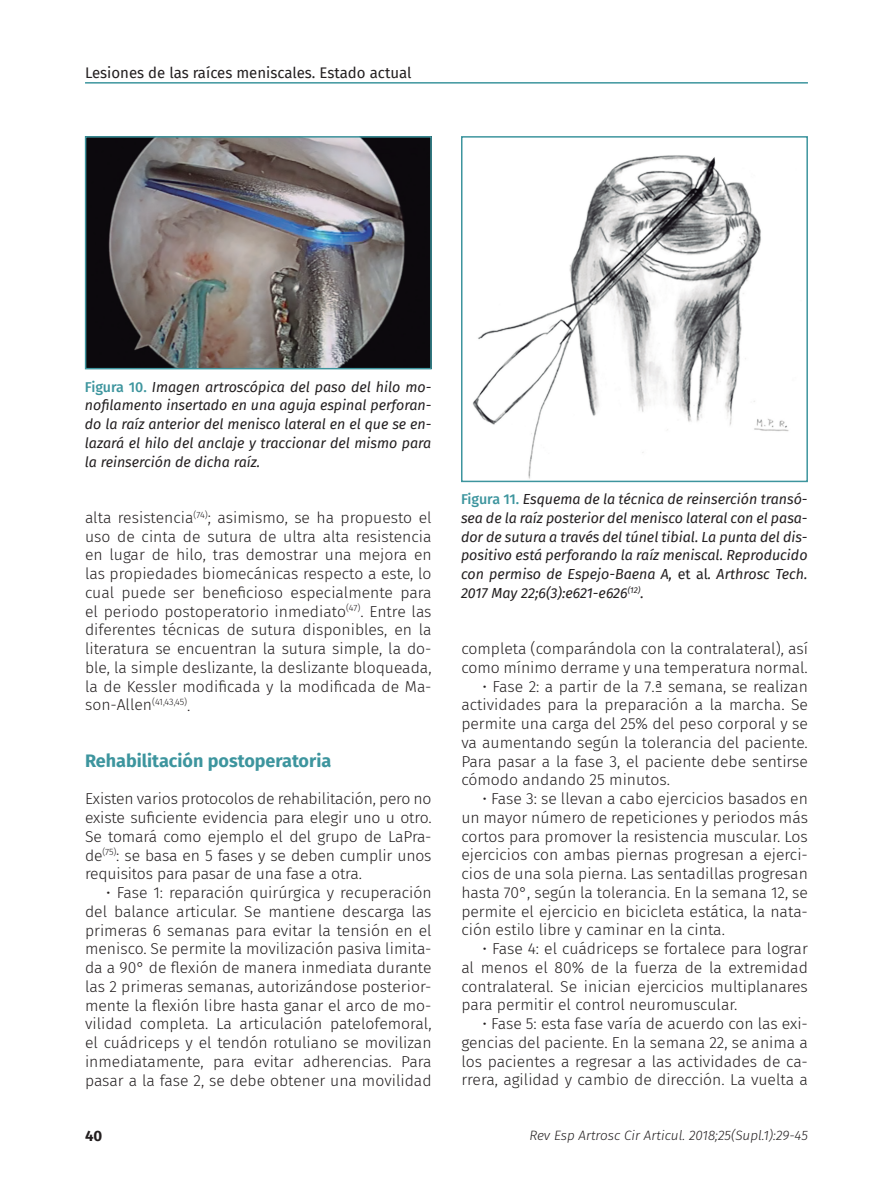
<style>
.page{position:relative;width:893px;height:1191px;background:#fff}
.page>*{position:absolute;margin:0;border:0;box-sizing:border-box;transform-origin:0 0}
.t1{font:700 18px "Fira Sans";color:#3d959e}
.t2{font:300 15.75px/18.8px "Fira Sans";color:#231f20;text-align:justify}
.t3{font:15px "Fira Sans";color:#231f20}
.t4{font:700 15px "Fira Sans";color:#231f20}
.t5{font:italic 14.25px/18.8px "Fira Sans";color:#231f20;text-align:justify}
.t6{font:italic 300 13.5px "Fira Sans";color:#231f20}
.s1{font-weight:500;font-style:normal;color:#3d959e}
.s2{font-style:normal}
</style>
<div class="page">
<hr style="left:85px;top:82px;width:723px;height:2px;background:#3d959e">
<img style="left:88px;top:139px;width:341px;height:227px">
<div style="left:85px;top:136px;width:347px;height:233px;border:2px solid #3d959e"></div>
<img style="left:472px;top:155px;width:317px;height:324px">
<div style="left:461px;top:136px;width:347px;height:346px;border:2px solid #3d959e"></div>
<p class="t3" style="left:85px;top:61px;width:328px">Lesiones de las raíces meniscales. Estado actual</p>
<p class="t5" style="left:85px;top:377px;width:348px"><span class="s1">Figura 10.</span> Imagen artroscópica del paso del hilo mo&shy;nofilamento insertado en una aguja espinal perforan&shy;do la raíz anterior del menisco lateral en el que se en&shy;lazará el hilo del anclaje y traccionar del mismo para la reinserción de dicha raíz.</p>
<p class="t2" style="left:85px;top:508px;width:348px">alta resistencia<sup>(74)</sup>; asimismo, se ha propuesto el uso de cinta de sutura de ultra alta resistencia en lugar de hilo, tras demostrar una mejora en las propiedades biomecánicas respecto a este, lo cual puede ser beneficioso especialmente para el periodo postoperatorio inmediato<sup>(47)</sup>. Entre las diferentes técnicas de sutura disponibles, en la literatura se encuentran la sutura simple, la do&shy;ble, la simple deslizante, la deslizante bloqueada, la de Kessler modificada y la modificada de Ma&shy;son-Allen<sup>(41,43,45)</sup>.</p>
<p class="t1" style="left:85px;top:745px;width:248px">Rehabilitación postoperatoria</p>
<p class="t2" style="left:85px;top:789px;width:348px">Existen varios protocolos de rehabilitación, pero no existe suficiente evidencia para elegir uno u otro.<br>Se tomará como ejemplo el del grupo de LaPra&shy;de<sup>(75)</sup>: se basa en 5 fases y se deben cumplir unos requisitos para pasar de una fase a otra.</p>
<p class="t2" style="left:85px;top:883px;width:348px;text-indent:21px">• Fase 1: reparación quirúrgica y recuperación del balance articular. Se mantiene descarga las primeras 6 semanas para evitar la tensión en el menisco. Se permite la movilización pasiva limita&shy;da a 90° de flexión de manera inmediata durante las 2 primeras semanas, autorizándose posterior&shy;mente la flexión libre hasta ganar el arco de mo&shy;vilidad completa. La articulación patelofemoral, el cuádriceps y el tendón rotuliano se movilizan inmediatamente, para evitar adherencias. Para pasar a la fase 2, se debe obtener una movilidad</p>
<p class="t4" style="left:85px;top:1123px;width:19px">40</p>
<p class="t5" style="left:461px;top:489px;width:348px"><span class="s1">Figura 11.</span> Esquema de la técnica de reinserción transó&shy;sea de la raíz posterior del menisco lateral con el pasa&shy;dor de sutura a través del túnel tibial. La punta del dis&shy;positivo está perforando la raíz meniscal. Reproducido con permiso de Espejo-Baena A, <span class="s2">et al</span>. Arthrosc Tech.<br>2017 May 22;6(3):e621-e626<sup>(12)</sup>.</p>
<p class="t2" style="left:461px;top:639px;width:348px">completa (comparándola con la contralateral), así como mínimo derrame y una temperatura normal.</p>
<p class="t2" style="left:461px;top:676px;width:348px;text-indent:21px">• Fase 2: a partir de la 7.ª semana, se realizan actividades para la preparación a la marcha. Se permite una carga del 25% del peso corporal y se va aumentando según la tolerancia del paciente.<br>Para pasar a la fase 3, el paciente debe sentirse cómodo andando 25 minutos.</p>
<p class="t2" style="left:461px;top:789px;width:348px;text-indent:21px">• Fase 3: se llevan a cabo ejercicios basados en un mayor número de repeticiones y periodos más cortos para promover la resistencia muscular. Los ejercicios con ambas piernas progresan a ejerci&shy;cios de una sola pierna. Las sentadillas progresan hasta 70°, según la tolerancia. En la semana 12, se permite el ejercicio en bicicleta estática, la nata&shy;ción estilo libre y caminar en la cinta.</p>
<p class="t2" style="left:461px;top:939px;width:348px;text-indent:21px">• Fase 4: el cuádriceps se fortalece para lograr al menos el 80% de la fuerza de la extremidad contralateral. Se inician ejercicios multiplanares para permitir el control neuromuscular.</p>
<p class="t2" style="left:461px;top:1014px;width:348px;text-indent:21px">• Fase 5: esta fase varía de acuerdo con las exi&shy;gencias del paciente. En la semana 22, se anima a los pacientes a regresar a las actividades de ca&shy;rrera, agilidad y cambio de dirección. La vuelta a</p>
<p class="t6" style="left:529px;top:1125px;width:280px">Rev Esp Artrosc Cir Articul. 2018;25(Supl.1):29-45</p>
</div>
